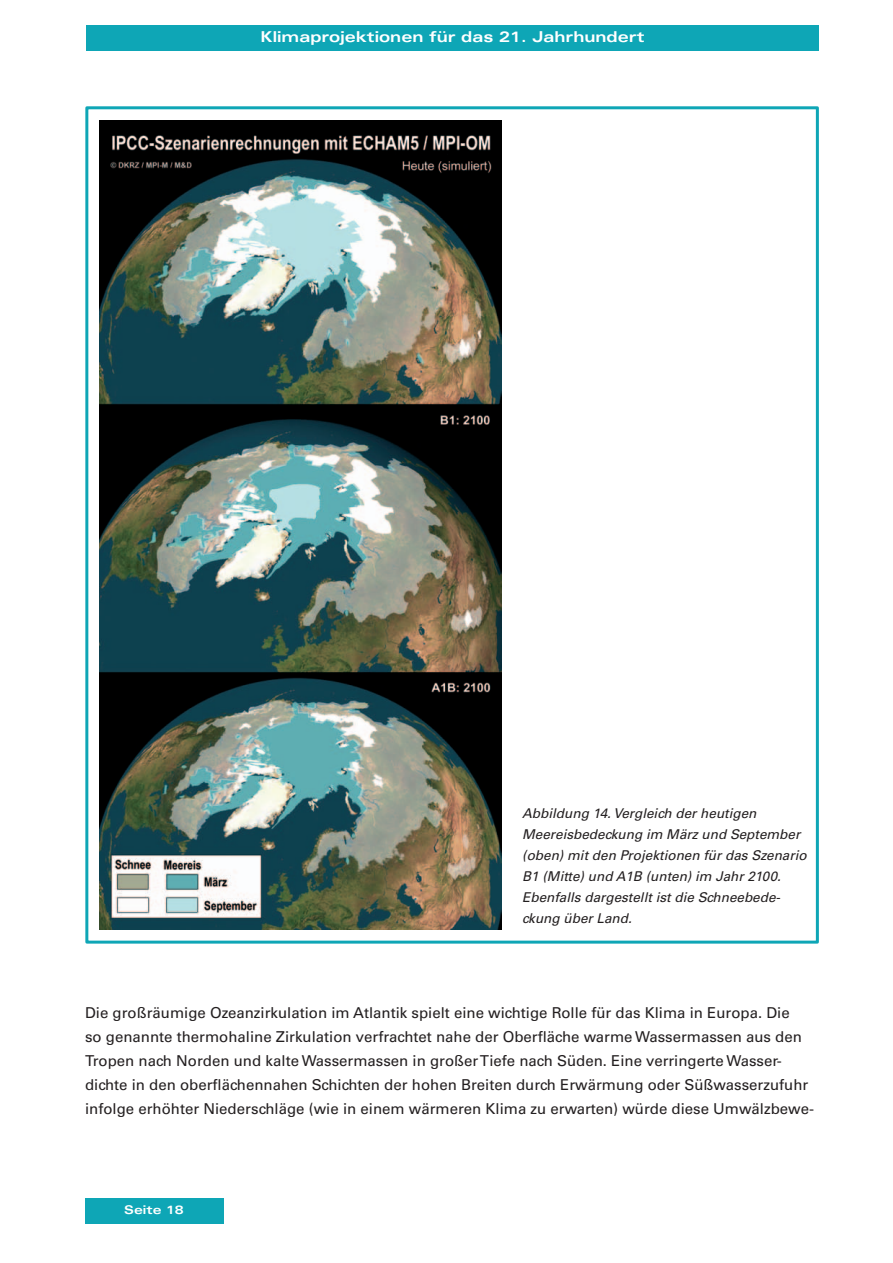
<style>
.page{position:relative;width:893px;height:1263px;background:#fff}
.page>*{position:absolute;margin:0;border:0;box-sizing:border-box;transform-origin:0 0}
.t1{font:15px/24px "Univers";color:#231f20}
.t2{font:700 expanded 15px "Univers";color:#fff}
.t3{font:italic 13.5px/21px "Univers";color:#231f20}
.t4{font:700 expanded 12px "Univers";color:#fff}
</style>
<div class="page">
<div style="left:86px;top:25px;width:733px;height:26px;background:#0ea6b6"></div>
<div style="left:85px;top:1198px;width:138px;height:26px;background:#0ea6b6"></div>
<div style="left:85px;top:106px;width:734px;height:837px;border:3px solid #0ea6b6"></div>
<img style="left:100px;top:120px;width:402px;height:809px">
<p class="t2" style="left:260px;top:28px;width:385px">Klimaprojektionen für das 21. Jahrhundert</p>
<p class="t3" style="left:522px;top:803px;width:286px">Abbildung 14. Vergleich der heutigen Meereisbedeckung im März und September (oben) mit den Projektionen für das Szenario B1 (Mitte) und A1B (unten) im Jahr 2100.<br>Ebenfalls dargestellt ist die Schneebede&shy;ckung über Land.</p>
<p class="t1" style="left:85px;top:1001px;width:730px">Die großräumige Ozeanzirkulation im Atlantik spielt eine wichtige Rolle für das Klima in Europa. Die<br>so genannte thermohaline Zirkulation verfrachtet nahe der Oberfläche warme Wassermassen aus den Tropen nach Norden und kalte Wassermassen in großer Tiefe nach Süden. Eine verringerte Wasser&shy;dichte in den oberflächennahen Schichten der hohen Breiten durch Erwärmung oder Süßwasserzufuhr infolge erhöhter Niederschläge (wie in einem wärmeren Klima zu erwarten) würde diese Umwälzbewe-</p>
<p class="t4" style="left:124px;top:1203px;width:61px">Seite 18</p>
</div>
